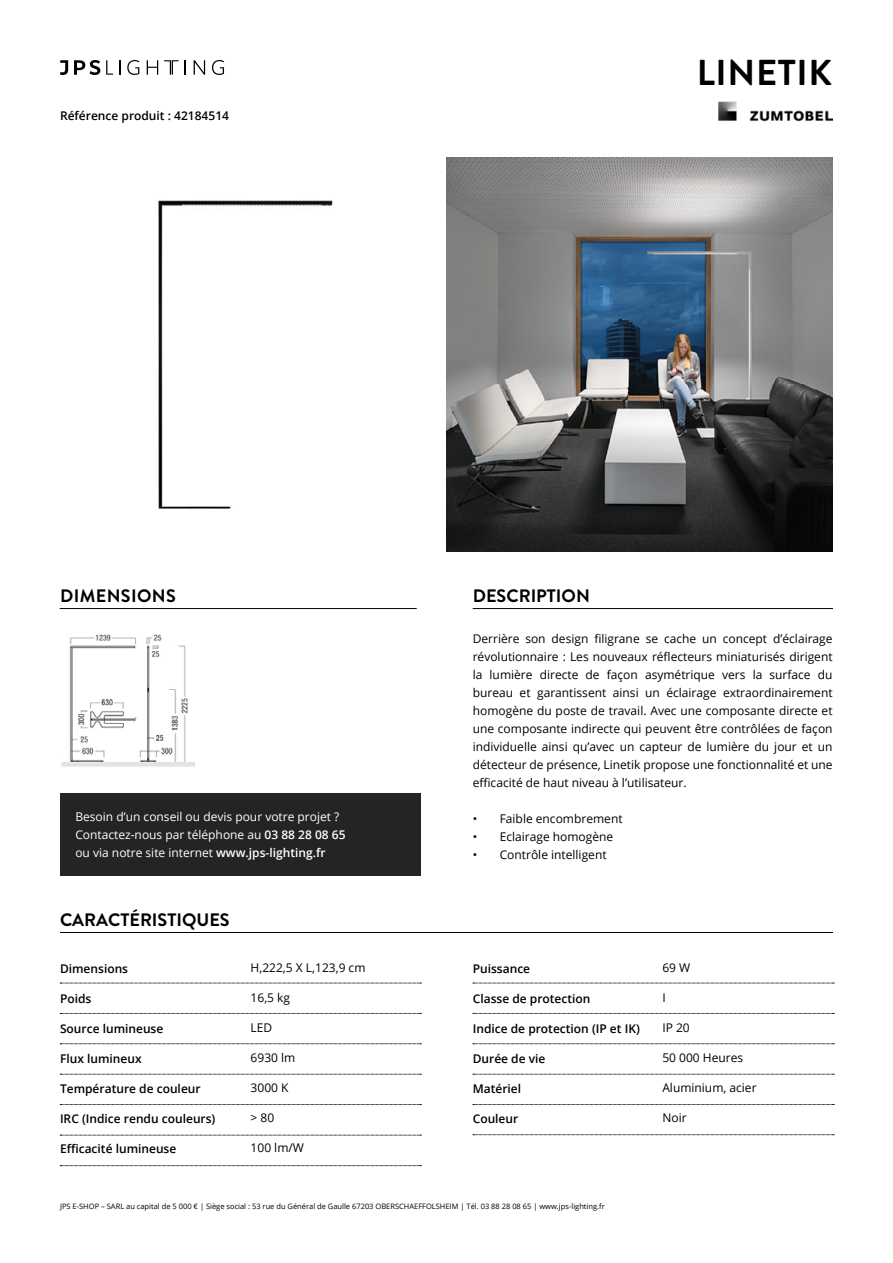
<style>
.page{position:relative;width:893px;height:1263px;background:#fff}
.page>*{position:absolute;margin:0;border:0;box-sizing:border-box;transform-origin:0 0}
.t1{font:700 36px "Brandon Grotesque";letter-spacing:.02em;color:#000}
.t2{font:700 18px "Brandon Grotesque";color:#000}
.t3{font:700 18px "Brandon Grotesque";letter-spacing:.02em;color:#000}
.t4{font:12px/18px "Open Sans";color:#000;text-align:justify}
.t5{font:600 12px "Open Sans";color:#000}
.t6{font:12px/18px "Open Sans";color:#fff}
.t7{font:7.5px "Open Sans";color:#000}
.s1{font-weight:600}
</style>
<div class="page">
<svg style="left:60px;top:60px;width:8px;height:15px"></svg>
<svg style="left:74px;top:60px;width:26px;height:15px"></svg>
<svg style="left:119px;top:60px;width:1px;height:15px"></svg>
<svg style="left:127px;top:60px;width:12px;height:15px"></svg>
<svg style="left:147px;top:60px;width:11px;height:15px"></svg>
<svg style="left:106px;top:60px;width:7px;height:15px"></svg>
<svg style="left:164px;top:60px;width:22px;height:15px"></svg>
<svg style="left:194px;top:60px;width:11px;height:15px"></svg>
<svg style="left:212px;top:60px;width:12px;height:15px"></svg>
<hr style="left:60px;top:608px;width:357px;height:1px;background:#000">
<svg style="left:60px;top:1135px;width:361px;height:1px"></svg>
<hr style="left:473px;top:608px;width:360px;height:1px;background:#000">
<hr style="left:60px;top:932px;width:773px;height:1px;background:#000">
<svg style="left:60px;top:983px;width:361px;height:1px"></svg>
<svg style="left:473px;top:983px;width:361px;height:1px"></svg>
<svg style="left:60px;top:1074px;width:361px;height:1px"></svg>
<svg style="left:60px;top:1165px;width:361px;height:1px"></svg>
<svg style="left:473px;top:1074px;width:361px;height:1px"></svg>
<svg style="left:473px;top:1134px;width:361px;height:1px"></svg>
<svg style="left:60px;top:1013px;width:361px;height:1px"></svg>
<svg style="left:473px;top:1013px;width:361px;height:1px"></svg>
<svg style="left:60px;top:1104px;width:361px;height:1px"></svg>
<svg style="left:473px;top:1104px;width:361px;height:1px"></svg>
<svg style="left:60px;top:1043px;width:361px;height:1px"></svg>
<svg style="left:473px;top:1043px;width:361px;height:1px"></svg>
<div style="left:60px;top:793px;width:361px;height:83px;background:#242424"></div>
<img style="left:158px;top:157px;width:675px;height:395px">
<img style="left:718px;top:101px;width:115px;height:21px">
<img style="left:61px;top:634px;width:133px;height:133px">
<p class="t5" style="left:60px;top:108px;width:171px">Référence produit : 42184514</p>
<h1 class="t1" style="left:697px;top:48px;width:137px">LINETIK</h1>
<h2 class="t3" style="left:60px;top:583px;width:117px">DIMENSIONS</h2>
<h2 class="t2" style="left:473px;top:583px;width:119px">DESCRIPTION</h2>
<p class="t6" style="left:75px;top:807px;width:272px">Besoin d’un conseil ou devis pour votre projet ?<br>Contactez-nous par téléphone au <span class="s1">03 88 28 08 65 </span>ou via notre site internet <span class="s1">www.jps-lighting.fr</span></p>
<h2 class="t2" style="left:60px;top:907px;width:171px">CARACTÉRISTIQUES</h2>
<p class="t5" style="left:60px;top:961px;width:70px">Dimensions</p>
<p class="t5" style="left:60px;top:991px;width:33px">Poids</p>
<p class="t5" style="left:60px;top:1021px;width:105px">Source lumineuse</p>
<p class="t5" style="left:60px;top:1051px;width:83px">Flux lumineux</p>
<p class="t5" style="left:60px;top:1081px;width:142px">Température de couleur</p>
<p class="t5" style="left:60px;top:1111px;width:157px">IRC (Indice rendu couleurs)</p>
<p class="t5" style="left:60px;top:1141px;width:118px">Efficacité lumineuse</p>
<p class="t4" style="left:251px;top:959px;width:116px">H,222,5 X L,123,9 cm</p>
<p class="t4" style="left:251px;top:989px;width:41px">16,5 kg</p>
<p class="t4" style="left:251px;top:1019px;width:23px">LED</p>
<p class="t4" style="left:251px;top:1049px;width:46px">6930 lm</p>
<p class="t4" style="left:251px;top:1079px;width:39px">3000 K</p>
<p class="t4" style="left:251px;top:1109px;width:25px">&gt; 80</p>
<p class="t4" style="left:251px;top:1139px;width:55px">100 lm/W</p>
<p class="t4" style="left:473px;top:629px;width:361px">Derrière son design filigrane se cache un concept d’éclairage révolutionnaire : Les nouveaux réflecteurs miniaturisés dirigent la lumière directe de façon asymétrique vers la surface du bureau et garantissent ainsi un éclairage extraordinairement homogène du poste de travail. Avec une composante directe et une composante indirecte qui peuvent être contrôlées de façon individuelle ainsi qu’avec un capteur de lumière du jour et un détecteur de présence, Linetik propose une fonctionnalité et une efficacité de haut niveau à l’utilisateur.</p>
<p class="t4" style="left:473px;top:809px;width:151px">• Faible encombrement</p>
<p class="t4" style="left:473px;top:827px;width:142px">• Eclairage homogène</p>
<p class="t4" style="left:473px;top:845px;width:135px">• Contrôle intelligent</p>
<p class="t5" style="left:473px;top:961px;width:59px">Puissance</p>
<p class="t5" style="left:473px;top:991px;width:119px">Classe de protection</p>
<p class="t5" style="left:473px;top:1021px;width:169px">Indice de protection (IP et IK)</p>
<p class="t5" style="left:473px;top:1051px;width:74px">Durée de vie</p>
<p class="t5" style="left:473px;top:1081px;width:50px">Matériel</p>
<p class="t5" style="left:473px;top:1111px;width:47px">Couleur</p>
<p class="t4" style="left:662px;top:959px;width:29px">69 W</p>
<p class="t4" style="left:662px;top:989px;width:5px">I</p>
<p class="t4" style="left:662px;top:1019px;width:29px">IP 20</p>
<p class="t4" style="left:662px;top:1049px;width:82px">50 000 Heures</p>
<p class="t4" style="left:662px;top:1079px;width:96px">Aluminium, acier</p>
<p class="t4" style="left:662px;top:1109px;width:26px">Noir</p>
<p class="t7" style="left:60px;top:1201px;width:546px">JPS E-SHOP – SARL au capital de 5 000 € | Siège social : 53 rue du Général de Gaulle 67203 OBERSCHAEFFOLSHEIM | Tél. 03 88 28 08 65 | www.jps-lighting.fr</p>
</div>
